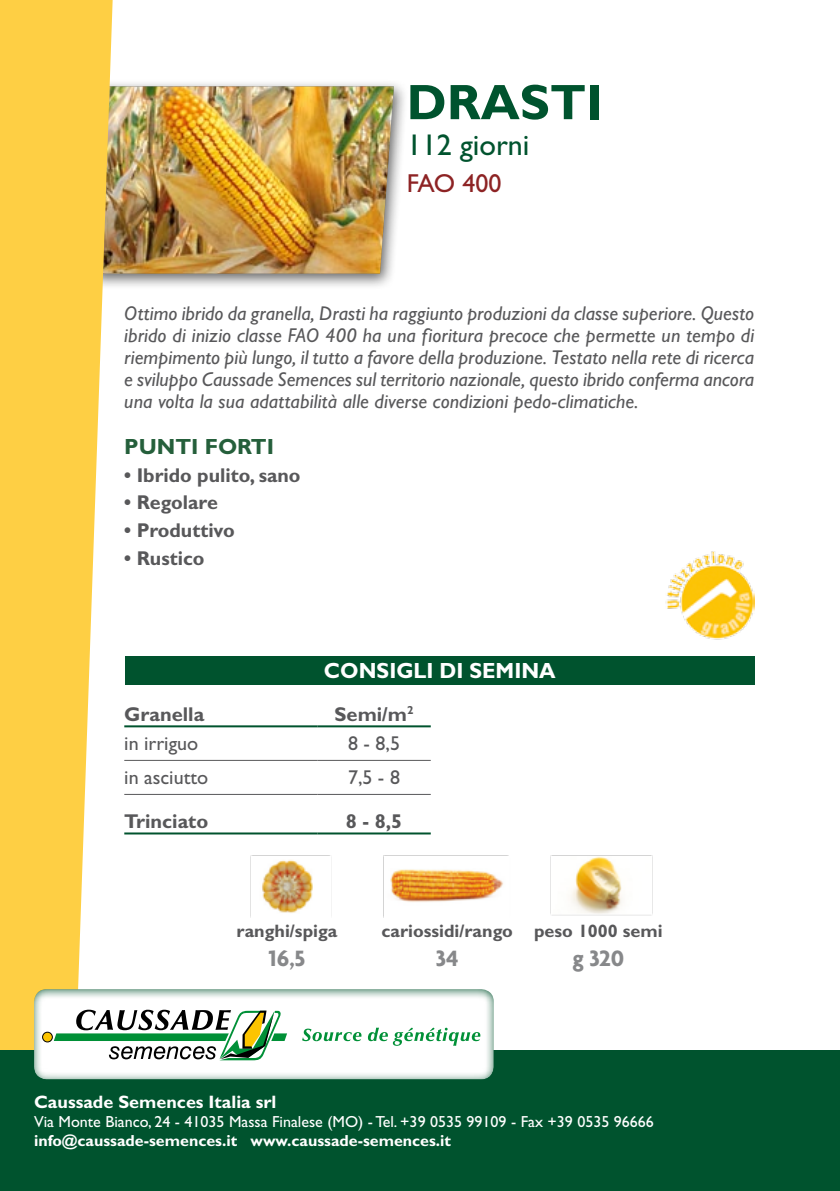
<style>
.page{position:relative;width:840px;height:1191px;background:#fff}
.page>*{position:absolute;margin:0;border:0;box-sizing:border-box;transform-origin:0 0}
.t1{font:700 50px "Gill Sans Std";color:#00532e}
.t2{font:30px "Gill Sans Std";color:#00532e}
.t3{font:26px "Gill Sans Std";letter-spacing:-.02em;color:#8d2324}
.t4{font:700 24px "Agenda";color:#87888a}
.t5{font:700 22px "Gill Sans Std";color:#fff;scale:.96 1}
.t6{font:700 22px "Gill Sans Std";color:#255f3b}
.t7{font:italic 20px/22px "Gill Sans Std";letter-spacing:.01em;color:#58585a;text-align:justify}
.t8{font:700 20px "Gill Sans Std";color:#58585a}
.t9{font:20px "Gill Sans Std";color:#58585a}
.t10{font:700 18px "Gill Sans Std";color:#58585a}
.t11{font:700 18px "Gill Sans Std";color:#fff}
.t12{font:16px "Gill Sans Std";color:#fff}
.t13{font:700 16px "Gill Sans Std";color:#fff}
</style>
<div class="page">
<div style="left:85px;top:79px;width:323px;height:211px;background:#000;opacity:.6"></div>
<img style="left:113px;top:86px;width:280px;height:188px">
<svg style="left:0;top:0;width:113px;height:1050px;background:#fdd55e"></svg>
<div style="left:125px;top:656px;width:629px;height:29px;background:#00532e"></div>
<hr style="left:124px;top:725px;width:193px;height:2px;background:#00532e">
<hr style="left:124px;top:760px;width:193px;height:1px;background:#58585a">
<hr style="left:317px;top:760px;width:113px;height:1px;background:#58585a">
<hr style="left:317px;top:794px;width:113px;height:1px;background:#58585a">
<hr style="left:124px;top:794px;width:193px;height:1px;background:#58585a">
<hr style="left:317px;top:725px;width:113px;height:2px;background:#00532e">
<hr style="left:124px;top:832px;width:193px;height:2px;background:#00532e">
<hr style="left:317px;top:832px;width:113px;height:2px;background:#00532e">
<img style="left:250px;top:855px;width:403px;height:62px">
<img style="left:665px;top:551px;width:89px;height:89px">
<div style="left:0;top:1050px;width:839px;height:141px;background:#00532e"></div>
<svg style="left:33px;top:987px;width:461px;height:93px"></svg>
<div style="left:43px;top:1032px;width:9px;height:10px;background:#fcc400;border-radius:50%"></div>
<div style="left:42px;top:1032px;width:10px;height:10px;border:1px solid #000;border-radius:50%"></div>
<svg style="left:54px;top:1009px;width:233px;height:51px"></svg>
<svg style="left:302px;top:1027px;width:178px;height:18px"></svg>
<h1 class="t1" style="left:406px;top:73px;width:197px">DRASTI</h1>
<h2 class="t2" style="left:406px;top:128px;width:124px">112 giorni</h2>
<h3 class="t3" style="left:406px;top:168px;width:96px">FAO 400</h3>
<p class="t7" style="left:124px;top:302px;width:631px">Ottimo ibrido da granella, Drasti ha raggiunto produzioni da classe superiore. Questo ibrido di inizio classe FAO 400 ha una fioritura precoce che permette un tempo di riempimento più lungo, il tutto a favore della produzione. Testato nella rete di ricerca e sviluppo Caussade Semences sul territorio nazionale, questo ibrido conferma ancora una volta la sua adattabilità alle diverse condizioni pedo-climatiche.</p>
<p class="t6" style="left:124px;top:433px;width:151px">PUNTI FORTI</p>
<p class="t8" style="left:124px;top:463px;width:178px">• Ibrido pulito, sano</p>
<p class="t8" style="left:124px;top:491px;width:95px">• Regolare</p>
<p class="t8" style="left:124px;top:518px;width:112px">• Produttivo</p>
<p class="t8" style="left:124px;top:546px;width:82px">• Rustico</p>
<p class="t5" style="left:324px;top:657px;width:243px">CONSIGLI DI SEMINA</p>
<p class="t8" style="left:124px;top:702px;width:81px">Granella</p>
<p class="t8" style="left:334px;top:702px;width:80px">Semi/m<sup>2</sup></p>
<p class="t9" style="left:124px;top:732px;width:75px">in irriguo</p>
<p class="t9" style="left:348px;top:732px;width:53px">8 - 8,5</p>
<p class="t9" style="left:124px;top:766px;width:85px">in asciutto</p>
<p class="t9" style="left:348px;top:766px;width:53px">7,5 - 8</p>
<p class="t8" style="left:124px;top:809px;width:85px">Trinciato</p>
<p class="t8" style="left:345px;top:809px;width:58px">8 - 8,5</p>
<p class="t10" style="left:236px;top:920px;width:102px">ranghi/spiga</p>
<p class="t10" style="left:381px;top:920px;width:282px">cariossidi/rango peso 1000 semi</p>
<p class="t4" style="left:268px;top:943px;width:38px">16,5</p>
<p class="t4" style="left:435px;top:943px;width:24px">34</p>
<p class="t4" style="left:572px;top:943px;width:53px">g 320</p>
<p class="t11" style="left:34px;top:1090px;width:244px">Caussade Semences Italia srl</p>
<p class="t12" style="left:34px;top:1112px;width:621px">Via Monte Bianco, 24 - 41035 Massa Finalese (MO) - Tel. +39 0535 99109 - Fax +39 0535 96666</p>
<p class="t13" style="left:34px;top:1130px;width:418px">info@caussade-semences.it www.caussade-semences.it</p>
</div>
